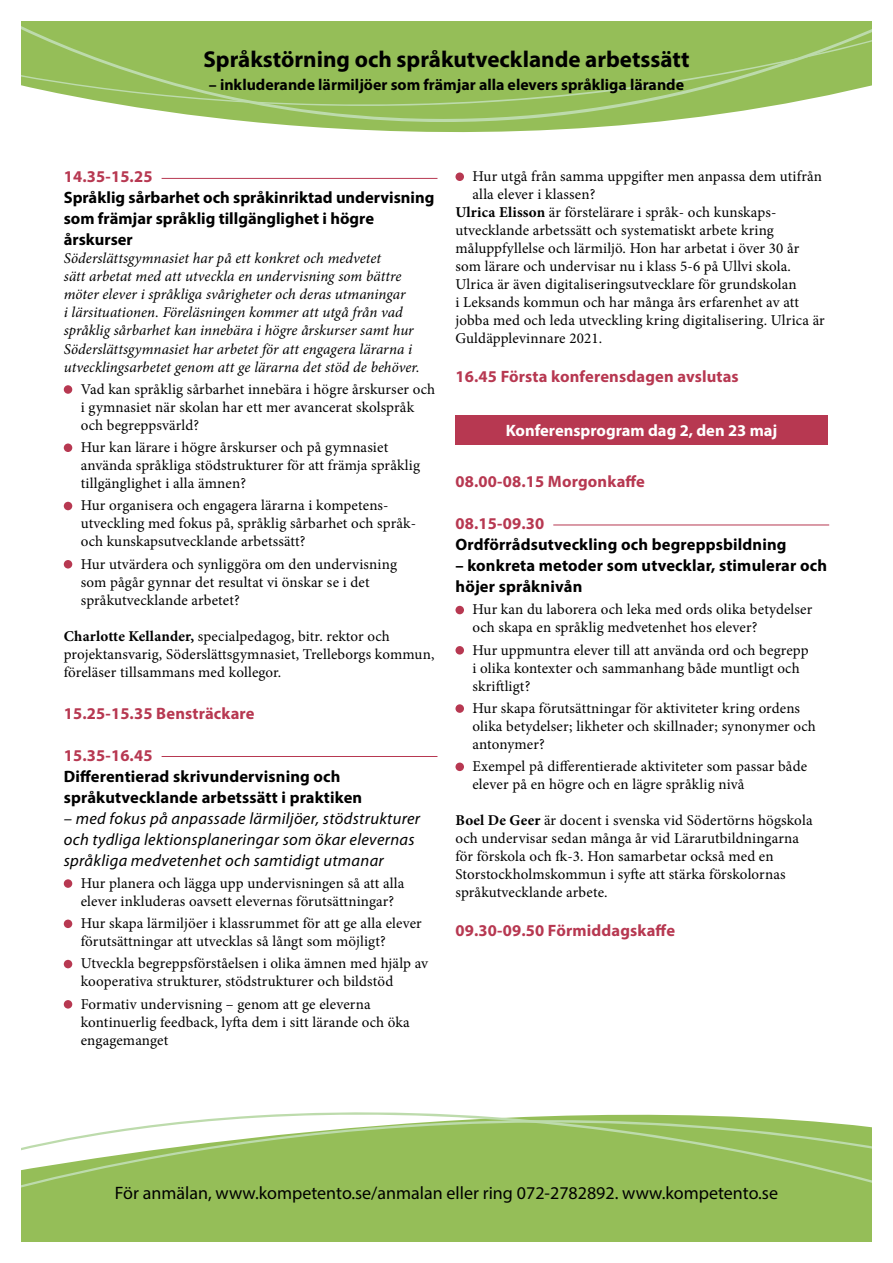
<style>
.page{position:relative;width:893px;height:1263px;background:#fff}
.page>*{position:absolute;margin:0;border:0;box-sizing:border-box;transform-origin:0 0}
.t1{font:700 23.1px "Myriad Pro";color:#000}
.t2{font:18px "Myriad Pro";color:#000}
.t3{font:700 16.5px/21px "Myriad Pro";letter-spacing:.01em;color:#000}
.t4{font:700 16.5px "Myriad Pro";letter-spacing:.01em;color:#b73851}
.t5{font:italic 16.5px/21px "Myriad Pro";letter-spacing:.02em;color:#000}
.t6{font:700 16.5px "Myriad Pro";color:#fff}
.t7{font:700 15.9px "Myriad Pro";color:#000}
.t8{font:15px/18px "Minion Pro";letter-spacing:.01em;color:#000}
.t9{font:italic 15px/18px "Minion Pro";letter-spacing:.005em;color:#000}
.s1{font-weight:700}
</style>
<div class="page">
<div style="left:21px;top:1216px;width:851px;height:26px;background:#95be58"></div>
<svg style="left:21px;top:1112px;width:851px;height:104px;fill:#95be58"></svg>
<hr style="left:162px;top:178px;width:275px;height:1px;background:#b73851">
<hr style="left:162px;top:756px;width:275px;height:1px;background:#b73851">
<div style="left:64px;top:385px;width:8px;height:9px;background:#b73851;border-radius:50%"></div>
<div style="left:64px;top:443px;width:8px;height:9px;background:#b73851;border-radius:50%"></div>
<div style="left:64px;top:502px;width:8px;height:8px;background:#b73851;border-radius:50%"></div>
<div style="left:64px;top:560px;width:8px;height:8px;background:#b73851;border-radius:50%"></div>
<div style="left:64px;top:879px;width:8px;height:9px;background:#b73851;border-radius:50%"></div>
<div style="left:64px;top:919px;width:8px;height:9px;background:#b73851;border-radius:50%"></div>
<div style="left:64px;top:960px;width:8px;height:8px;background:#b73851;border-radius:50%"></div>
<div style="left:64px;top:1000px;width:8px;height:8px;background:#b73851;border-radius:50%"></div>
<hr style="left:553px;top:525px;width:276px;height:1px;background:#b73851">
<div style="left:455px;top:172px;width:9px;height:9px;background:#b73851;border-radius:50%"></div>
<div style="left:455px;top:415px;width:373px;height:30px;background:#b73851"></div>
<div style="left:455px;top:606px;width:9px;height:8px;background:#b73851;border-radius:50%"></div>
<div style="left:455px;top:646px;width:9px;height:8px;background:#b73851;border-radius:50%"></div>
<div style="left:455px;top:704px;width:9px;height:9px;background:#b73851;border-radius:50%"></div>
<div style="left:455px;top:762px;width:9px;height:9px;background:#b73851;border-radius:50%"></div>
<svg style="left:163px;top:111px;width:577px;height:22px;fill:#95be58"></svg>
<svg style="left:21px;top:21px;width:851px;height:90px;fill:#95be58"></svg>
<h1 class="t1" style="left:203px;top:44px;width:487px">Språkstörning och språkutvecklande arbetssätt</h1>
<p class="t7" style="left:209px;top:75px;width:477px">– inkluderande lärmiljöer som främjar alla elevers språkliga lärande</p>
<p class="t4" style="left:64px;top:166px;width:90px">14.35-15.25</p>
<p class="t3" style="left:64px;top:187px;width:372px">Språklig sårbarhet och språkinriktad undervisning som främjar språklig tillgänglighet i högre årskurser</p>
<p class="t9" style="left:64px;top:250px;width:357px">Söderslättsgymnasiet har på ett konkret och medvetet<br>sätt arbetat med att utveckla en undervisning som bättre möter elever i språkliga svårigheter och deras utmaningar<br>i lärsituationen. Föreläsningen kommer att utgå från vad språklig sårbarhet kan innebära i högre årskurser samt hur Söderslättsgymnasiet har arbetet för att engagera lärarna i utvecklingsarbetet genom att ge lärarna det stöd de behöver.</p>
<p class="t8" style="left:81px;top:380px;width:356px">Vad kan språklig sårbarhet innebära i högre årskurser och i gymnasiet när skolan har ett mer avancerat skolspråk och begreppsvärld?</p>
<p class="t8" style="left:81px;top:438px;width:341px">Hur kan lärare i högre årskurser och på gymnasiet använda språkliga stödstrukturer för att främja språklig tillgänglighet i alla ämnen?</p>
<p class="t8" style="left:81px;top:496px;width:337px">Hur organisera och engagera lärarna i kompetens&shy;utveckling med fokus på, språklig sårbarhet och språk&shy;och kunskapsutvecklande arbetssätt?</p>
<p class="t8" style="left:81px;top:555px;width:318px">Hur utvärdera och synliggöra om den undervisning som pågår gynnar det resultat vi önskar se i det språkutvecklande arbetet?</p>
<p class="t8" style="left:64px;top:627px;width:372px"><span class="s1">Charlotte Kellander,</span> specialpedagog, bitr. rektor och projektansvarig, Söderslättsgymnasiet, Trelleborgs kommun, föreläser tillsammans med kollegor.</p>
<p class="t4" style="left:64px;top:702px;width:192px">15.25-15.35 Bensträckare</p>
<p class="t4" style="left:64px;top:744px;width:90px">15.35-16.45</p>
<p class="t3" style="left:64px;top:765px;width:300px">Differentierad skrivundervisning och språkutvecklande arbetssätt i praktiken</p>
<p class="t5" style="left:64px;top:808px;width:358px">– med fokus på anpassade lärmiljöer, stödstrukturer och tydliga lektionsplaneringar som ökar elevernas språkliga medvetenhet och samtidigt utmanar</p>
<p class="t8" style="left:81px;top:874px;width:325px">Hur planera och lägga upp undervisningen så att alla elever inkluderas oavsett elevernas förutsättningar?</p>
<p class="t8" style="left:81px;top:914px;width:343px">Hur skapa lärmiljöer i klassrummet för att ge alla elever förutsättningar att utvecklas så långt som möjligt?</p>
<p class="t8" style="left:81px;top:955px;width:349px">Utveckla begreppsförståelsen i olika ämnen med hjälp av kooperativa strukturer, stödstrukturer och bildstöd</p>
<p class="t8" style="left:81px;top:995px;width:330px">Formativ undervisning – genom att ge eleverna kontinuerlig feedback, lyfta dem i sitt lärande och öka engagemanget</p>
<p class="t8" style="left:472px;top:167px;width:351px">Hur utgå från samma uppgifter men anpassa dem utifrån</p>
<p class="t8" style="left:472px;top:185px;width:124px">alla elever i klassen?</p>
<p class="t8" style="left:455px;top:203px;width:322px"><span class="s1">Ulrica Elisson</span> är förstelärare i språk- och kunskaps-</p>
<p class="t8" style="left:455px;top:221px;width:320px">utvecklande arbetssätt och systematiskt arbete kring</p>
<p class="t8" style="left:455px;top:239px;width:345px">måluppfyllelse och lärmiljö. Hon har arbetat i över 30 år</p>
<p class="t8" style="left:455px;top:257px;width:337px">som lärare och undervisar nu i klass 5-6 på Ullvi skola.</p>
<p class="t8" style="left:455px;top:275px;width:343px">Ulrica är även digitaliseringsutvecklare för grundskolan</p>
<p class="t8" style="left:455px;top:293px;width:345px">i Leksands kommun och har många års erfarenhet av att</p>
<p class="t8" style="left:455px;top:311px;width:371px">jobba med och leda utveckling kring digitalisering. Ulrica är</p>
<p class="t8" style="left:455px;top:329px;width:148px">Guldäpplevinnare 2021.</p>
<p class="t4" style="left:455px;top:366px;width:285px">16.45 Första konferensdagen avslutas</p>
<p class="t6" style="left:506px;top:420px;width:273px">Konferensprogram dag 2, den 23 maj</p>
<p class="t4" style="left:455px;top:471px;width:191px">08.00-08.15 Morgonkaffe</p>
<p class="t4" style="left:455px;top:513px;width:90px">08.15-09.30</p>
<p class="t3" style="left:455px;top:533px;width:333px">Ordförrådsutveckling och begreppsbildning</p>
<p class="t3" style="left:455px;top:554px;width:373px">– konkreta metoder som utvecklar, stimulerar och höjer språknivån</p>
<p class="t8" style="left:472px;top:601px;width:341px">Hur kan du laborera och leka med ords olika betydelser och skapa en språklig medvetenhet hos elever?</p>
<p class="t8" style="left:472px;top:641px;width:338px">Hur uppmuntra elever till att använda ord och begrepp i olika kontexter och sammanhang både muntligt och skriftligt?</p>
<p class="t8" style="left:472px;top:699px;width:345px">Hur skapa förutsättningar för aktiviteter kring ordens olika betydelser; likheter och skillnader; synonymer och antonymer?</p>
<p class="t8" style="left:472px;top:757px;width:336px">Exempel på differentierade aktiviteter som passar både elever på en högre och en lägre språklig nivå</p>
<p class="t8" style="left:455px;top:811px;width:359px"><span class="s1">Boel De Geer</span> är docent i svenska vid Södertörns högskola och undervisar sedan många år vid Lärarutbildningarna för förskola och fk-3. Hon samarbetar också med en Storstockholmskommun i syfte att stärka förskolornas språkutvecklande arbete.</p>
<p class="t4" style="left:455px;top:920px;width:221px">09.30-09.50 Förmiddagskaffe</p>
<p class="t2" style="left:115px;top:1182px;width:665px">För anmälan, www.kompetento.se/anmalan eller ring 072-2782892. www.kompetento.se</p>
</div>
